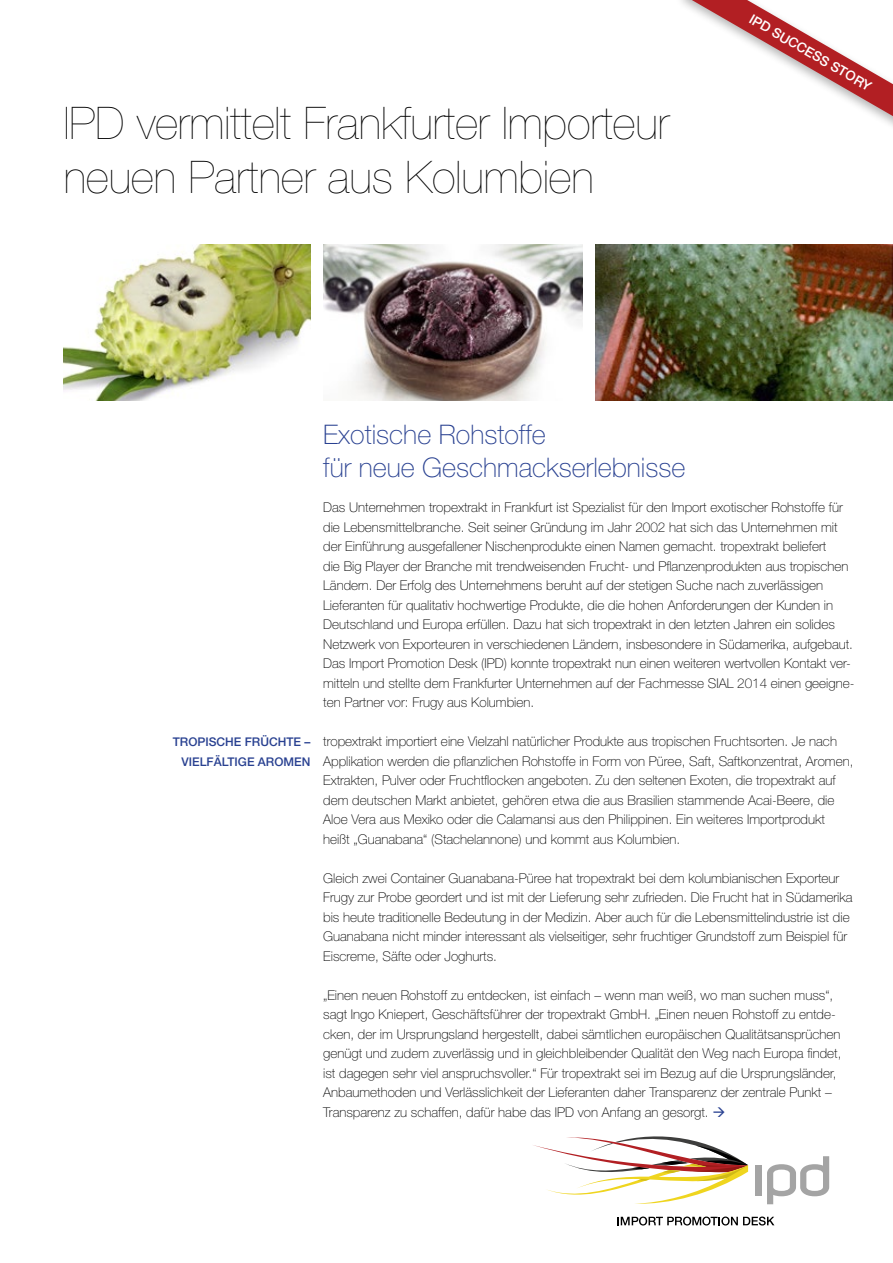
<style>
.page{position:relative;width:893px;height:1263px;background:#fff}
.page>*{position:absolute;margin:0;border:0;box-sizing:border-box;transform-origin:0 0}
.t1{font:200 45px/54px "Helvetica Neue";color:#000}
.t2{font:100 27px/33px "Helvetica Neue";color:#294191}
.t3{font:100 13.5px/19.5px "Helvetica Neue";color:#000}
.t4{font:500 13.5px "Helvetica Neue";color:#fff}
.t5{font:500 12px/19.5px "Helvetica Neue";color:#294191;text-align:right}
.s1{color:#294191}
</style>
<div class="page">
<svg style="left:692px;top:0;width:201px;height:116px"></svg>
<svg style="left:767px;top:1156px;width:62px;height:48px"></svg>
<div style="left:756px;top:1165px;width:6px;height:30px;background:#a4a4a4"></div>
<svg style="left:533px;top:1136px;width:216px;height:68px"></svg>
<svg style="left:617px;top:1216px;width:157px;height:9px"></svg>
<img style="left:64px;top:244px;width:246px;height:156px">
<img style="left:323px;top:244px;width:260px;height:156px">
<img style="left:595px;top:244px;width:298px;height:156px">
<h1 class="t1" style="left:64px;top:96px;width:607px">IPD vermittelt Frankfurter Importeur neuen Partner aus Kolumbien</h1>
<p class="t4" style="left:754px;top:11px;width:140px;rotate:30deg">IPD SUCCESS STORY</p>
<h2 class="t2" style="left:323px;top:417px;width:364px">Exotische Rohstoffe<br>für neue Geschmackserlebnisse</h2>
<p class="t5" style="left:173px;top:732px;width:139px">TROPISCHE FRÜCHTE –<br>VIELFÄLTIGE AROMEN</p>
<p class="t3" style="left:323px;top:498px;width:533px">Das Unternehmen tropextrakt in Frankfurt ist Spezialist für den Import exotischer Rohstoffe für die Lebensmittelbranche. Seit seiner Gründung im Jahr 2002 hat sich das Unternehmen mit der Einführung ausgefallener Nischenprodukte einen Namen gemacht. tropextrakt beliefert<br>die Big Player der Branche mit trendweisenden Frucht- und Pflanzenprodukten aus tropischen Ländern. Der Erfolg des Unternehmens beruht auf der stetigen Suche nach zuverlässigen Lieferanten für qualitativ hochwertige Produkte, die die hohen Anforderungen der Kunden in Deutschland und Europa erfüllen. Dazu hat sich tropextrakt in den letzten Jahren ein solides Netzwerk von Exporteuren in verschiedenen Ländern, insbesondere in Südamerika, aufgebaut.<br>Das Import Promotion Desk (IPD) konnte tropextrakt nun einen weiteren wertvollen Kontakt ver&shy;mitteln und stellte dem Frankfurter Unternehmen auf der Fachmesse SIAL 2014 einen geeigne&shy;ten Partner vor: Frugy aus Kolumbien.</p>
<p class="t3" style="left:323px;top:732px;width:532px">tropextrakt importiert eine Vielzahl natürlicher Produkte aus tropischen Fruchtsorten. Je nach Applikation werden die pflanzlichen Rohstoffe in Form von Püree, Saft, Saftkonzentrat, Aromen, Extrakten, Pulver oder Fruchtflocken angeboten. Zu den seltenen Exoten, die tropextrakt auf dem deutschen Markt anbietet, gehören etwa die aus Brasilien stammende Acai-Beere, die Aloe Vera aus Mexiko oder die Calamansi aus den Philippinen. Ein weiteres Importprodukt heißt „Guanabana“ (Stachelannone) und kommt aus Kolumbien.</p>
<p class="t3" style="left:323px;top:868px;width:531px">Gleich zwei Container Guanabana-Püree hat tropextrakt bei dem kolumbianischen Exporteur Frugy zur Probe geordert und ist mit der Lieferung sehr zufrieden. Die Frucht hat in Südamerika bis heute traditionelle Bedeutung in der Medizin. Aber auch für die Lebensmittelindustrie ist die Guanabana nicht minder interessant als vielseitiger, sehr fruchtiger Grundstoff zum Beispiel für Eiscreme, Säfte oder Joghurts.</p>
<p class="t3" style="left:323px;top:985px;width:520px">„Einen neuen Rohstoff zu entdecken, ist einfach – wenn man weiß, wo man suchen muss“, sagt Ingo Kniepert, Geschäftsführer der tropextrakt GmbH. „Einen neuen Rohstoff zu entde&shy;cken, der im Ursprungsland hergestellt, dabei sämtlichen europäischen Qualitätsansprüchen genügt und zudem zuverlässig und in gleichbleibender Qualität den Weg nach Europa findet, ist dagegen sehr viel anspruchsvoller.“ Für tropextrakt sei im Bezug auf die Ursprungsländer, Anbaumethoden und Verlässlichkeit der Lieferanten daher Transparenz der zentrale Punkt – Transparenz zu schaffen, dafür habe das IPD von Anfang an gesorgt. <span class="s1">→</span></p>
</div>
